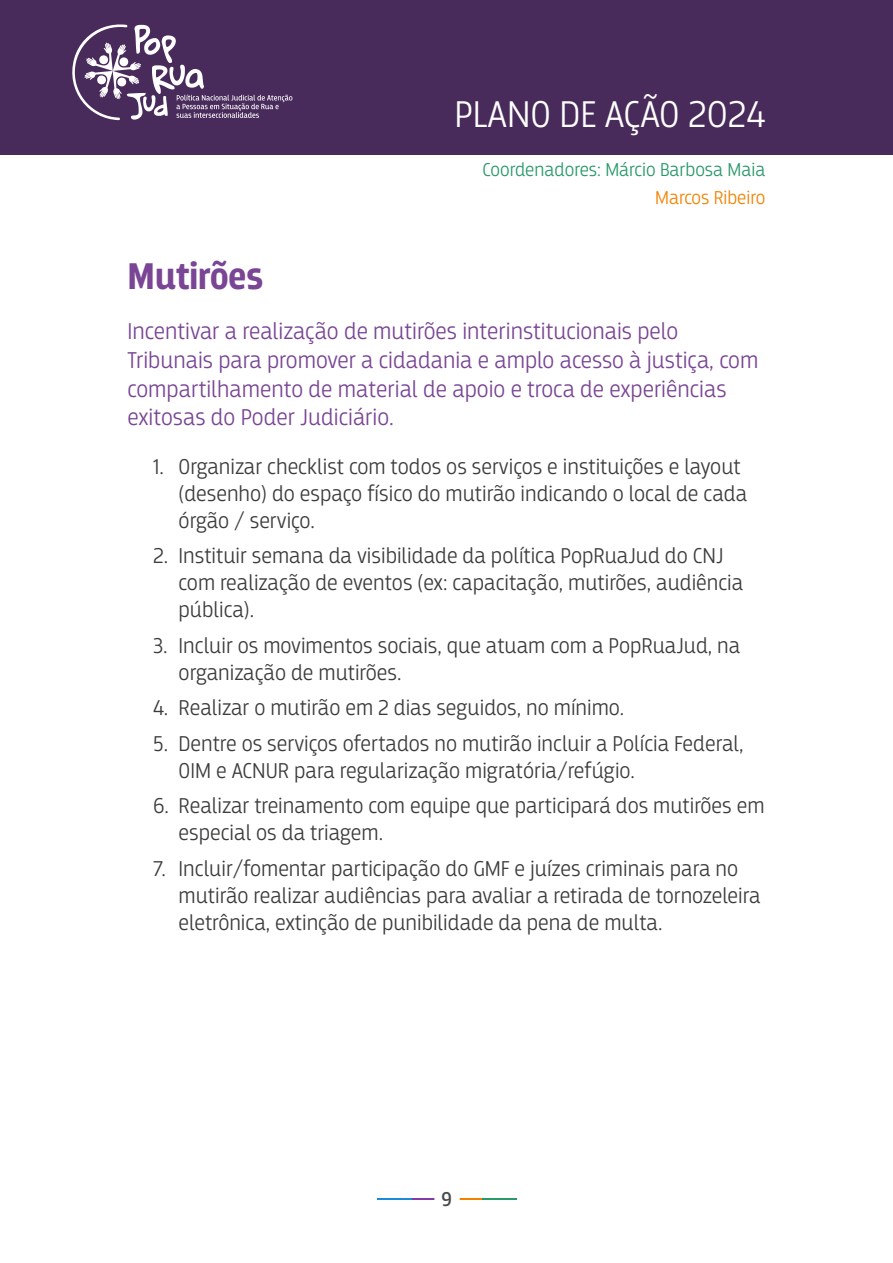
<style>
.page{position:relative;width:893px;height:1263px;background:#fff}
.page>*{position:absolute;margin:0;border:0;box-sizing:border-box;transform-origin:0 0}
.t1{font:300 39px "Breakers";color:#fff}
.t2{font:700 39px "Breakers";color:#794594}
.t3{font:300 24px/28.8px "Breakers";color:#794594}
.t4{font:300 22.5px/27px "Breakers";color:#3c3c3b}
.t5{font:21px "Breakers";color:#4a4a49}
.t6{font:300 19.5px "Breakers";color:#299969}
.t7{font:300 19.5px "Breakers";color:#f28200}
</style>
<div class="page">
<div style="left:0;top:0;width:893px;height:155px;background:#492b5b"></div>
<svg style="left:72px;top:24px;width:220px;height:96px"></svg>
<hr style="left:377px;top:1198px;width:35px;height:2px;background:#1c8adb">
<hr style="left:412px;top:1198px;width:35px;height:2px;background:#853ba6">
<hr style="left:447px;top:1198px;width:35px;height:2px;background:#f28200">
<hr style="left:482px;top:1198px;width:35px;height:2px;background:#299969">
<div style="left:434px;top:1186px;width:26px;height:26px;background:#fff;border-radius:50%"></div>
<h1 class="t1" style="left:455px;top:92px;width:312px">PLANO DE AÇÃO 2024</h1>
<p class="t6" style="left:482px;top:158px;width:284px">Coordenadores: Márcio Barbosa Maia</p>
<p class="t7" style="left:655px;top:186px;width:112px">Marcos Ribeiro</p>
<h1 class="t2" style="left:128px;top:253px;width:137px">Mutirões</h1>
<p class="t3" style="left:128px;top:317px;width:632px">Incentivar a realização de mutirões interinstitucionais pelo Tribunais para promover a cidadania e amplo acesso à justiça, com compartilhamento de material de apoio e troca de experiências exitosas do Poder Judiciário.</p>
<p class="t4" style="left:179px;top:453px;width:570px;text-indent:-26px">1. Organizar checklist com todos os serviços e instituições e layout (desenho) do espaço físico do mutirão indicando o local de cada órgão / serviço.</p>
<p class="t4" style="left:179px;top:542px;width:566px;text-indent:-26px">2. Instituir semana da visibilidade da política PopRuaJud do CNJ com realização de eventos (ex: capacitação, mutirões, audiência pública).</p>
<p class="t4" style="left:179px;top:632px;width:563px;text-indent:-26px">3. Incluir os movimentos sociais, que atuam com a PopRuaJud, na organização de mutirões.</p>
<p class="t4" style="left:153px;top:694px;width:473px">4. Realizar o mutirão em 2 dias seguidos, no mínimo.</p>
<p class="t4" style="left:179px;top:730px;width:567px;text-indent:-26px">5. Dentre os serviços ofertados no mutirão incluir a Polícia Federal,<br>OIM e ACNUR para regularização migratória/refúgio.</p>
<p class="t4" style="left:179px;top:792px;width:587px;text-indent:-26px">6. Realizar treinamento com equipe que participará dos mutirões em especial os da triagem.</p>
<p class="t4" style="left:179px;top:855px;width:584px;text-indent:-26px">7. Incluir/fomentar participação do GMF e juízes criminais para no mutirão realizar audiências para avaliar a retirada de tornozeleira eletrônica, extinção de punibilidade da pena de multa.</p>
<p class="t5" style="left:441px;top:1187px;width:12px">9</p>
</div>
